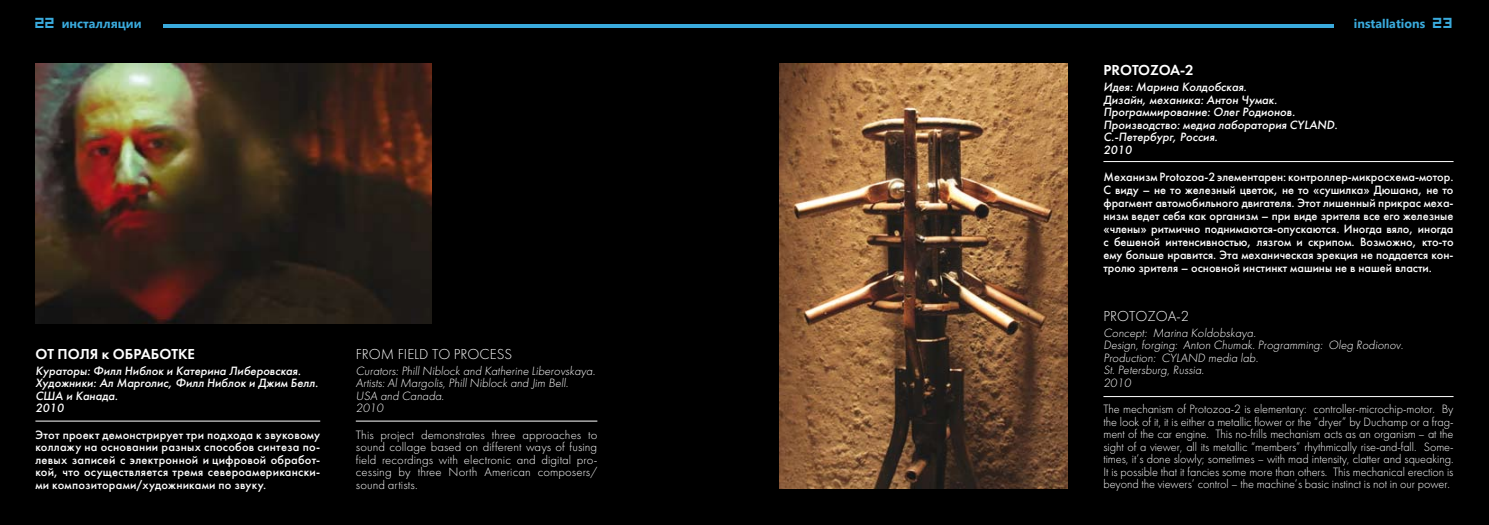
<style>
.page{position:relative;width:1489px;height:525px;background:#fff}
.page>*{position:absolute;margin:0;border:0;box-sizing:border-box;transform-origin:0 0}
.t1{font:15px "Futura Light C";color:#fff}
.t2{font:15px "Futura Demi C";color:#fff}
.t3{font:12.5px/12.5px "Futura Light C";letter-spacing:-.005em;color:#fff;text-align:justify}
.t4{font:12.5px/12.9px "Futura Medium C";color:#fff;text-align:justify}
.t5{font:italic 12.5px/12.5px "Futura Medium C";color:#fff}
.t6{font:italic 12.5px/12.5px "Futura Light C";color:#fff}
.t7{font:700 12.5px "Segoe UI";color:#3aaadc}
.s1{font-family:"hooge 05 55 Cyr 2";font-weight:400;font-size:16.25px}
</style>
<div class="page">
<div style="left:0;top:0;width:744px;height:524px;background:#000"></div>
<hr style="left:163px;top:24px;width:581px;height:4px;background:#3aaadc">
<div style="left:744px;top:0;width:744px;height:524px;background:#000"></div>
<hr style="left:744px;top:24px;width:589px;height:4px;background:#3aaadc">
<img style="left:35px;top:64px;width:396px;height:259px">
<hr style="left:35px;top:420px;width:285px;height:1px;background:#fff">
<hr style="left:356px;top:420px;width:241px;height:1px;background:#fff">
<img style="left:780px;top:64px;width:287px;height:424px">
<hr style="left:1103px;top:161px;width:350px;height:1px;background:#fff">
<hr style="left:1103px;top:396px;width:350px;height:1px;background:#fff">
<p class="t7" style="left:35px;top:14px;width:108px"><span class="s1">22</span> инсталляции</p>
<p class="t7" style="left:1353px;top:14px;width:101px">installations <span class="s1">23</span></p>
<p class="t2" style="left:35px;top:344px;width:161px">ОТ ПОЛЯ к ОБРАБОТКЕ</p>
<p class="t5" style="left:35px;top:364px;width:284px">Кураторы: Филл Ниблок и Катерина Либеровская.<br>Художники: Ал Марголис, Филл Ниблок и Джим Белл.<br>США и Канада.<br>2010</p>
<p class="t4" style="left:35px;top:428px;width:286px;line-height:12.5px">Этот проект демонстрирует три подхода к звуковому коллажу на основании разных способов синтеза по&shy;левых записей с электронной и цифровой обработ&shy;кой, что осуществляется тремя североамерикански&shy;ми композиторами/художниками по звуку.</p>
<p class="t1" style="left:356px;top:345px;width:158px">FROM FIELD TO PROCESS</p>
<p class="t6" style="left:356px;top:364px;width:241px">Curators: Phill Niblock and Katherine Liberovskaya.<br>Artists: Al Margolis, Phill Niblock and Jim Bell.<br>USA and Canada.<br>2010</p>
<p class="t3" style="left:356px;top:428px;width:243px">This project demonstrates three approaches to sound collage based on different ways of fusing field recordings with electronic and digital pro&shy;cessing by three North American composers/ sound artists.</p>
<p class="t2" style="left:1103px;top:61px;width:92px">PROTOZOA-2</p>
<p class="t5" style="left:1103px;top:81px;width:236px">Идея: Марина Колдобская.<br>Дизайн, механика: Антон Чумак.<br>Программирование: Олег Родионов.<br>Производство: медиа лаборатория CYLAND.<br>С.-Петербург, Россия.<br>2010</p>
<p class="t4" style="left:1103px;top:170px;width:351px">Механизм Protozoa-2 элементарен: контроллер-микросхема-мотор.<br>С виду – не то железный цветок, не то «сушилка» Дюшана, не то фрагмент автомобильного двигателя. Этот лишенный прикрас меха&shy;низм ведет себя как организм – при виде зрителя все его железные «члены» ритмично поднимаются-опускаются. Иногда вяло, иногда с бешеной интенсивностью, лязгом и скрипом. Возможно, кто-то ему больше нравится. Эта механическая эрекция не поддается кон&shy;тролю зрителя – основной инстинкт машины не в нашей власти.</p>
<p class="t1" style="left:1103px;top:307px;width:87px">PROTOZOA-2</p>
<p class="t6" style="left:1103px;top:326px;width:301px">Concept: Marina Koldobskaya.<br>Design, forging: Anton Chumak. Programming: Oleg Rodionov.<br>Production: CYLAND media lab.<br>St. Petersburg, Russia.<br>2010</p>
<p class="t3" style="left:1103px;top:403px;width:351px">The mechanism of Protozoa-2 is elementary: controller-microchip-motor. By the look of it, it is either a metallic flower or the “dryer” by Duchamp or a frag&shy;ment of the car engine. This no-frills mechanism acts as an organism – at the sight of a viewer, all its metallic “members” rhythmically rise-and-fall. Some&shy;times, it’s done slowly; sometimes – with mad intensity, clatter and squeaking.<br>It is possible that it fancies some more than others. This mechanical erection is beyond the viewers’ control – the machine’s basic instinct is not in our power.</p>
</div>
